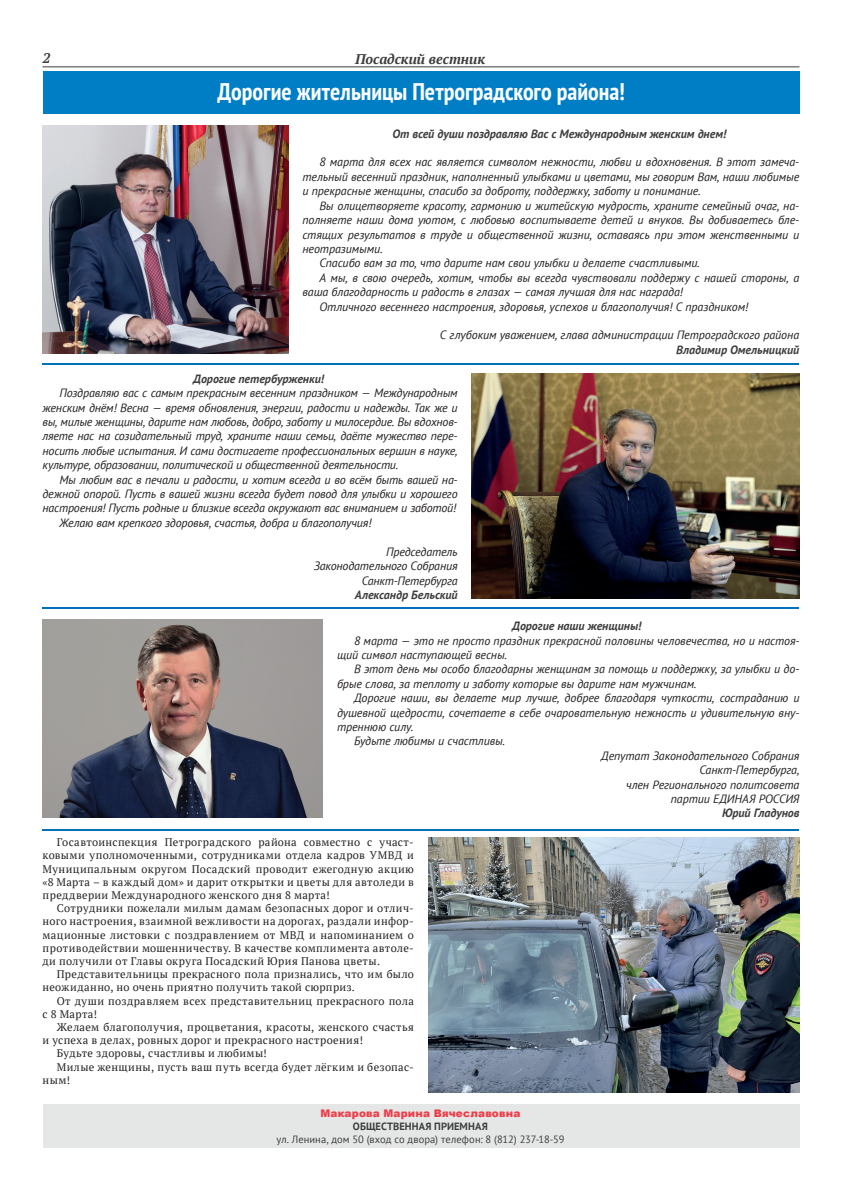
<style>
.page{position:relative;width:842px;height:1191px;background:#fff}
.page>*{position:absolute;margin:0;border:0;box-sizing:border-box;transform-origin:0 0}
.t1{font:700 condensed 24px "PT Sans";color:#fcfcfc}
.t2{font:italic 700 14px "PT Serif";color:#3e3e3f}
.t3{font:italic 12px/14.4px "PT Sans";letter-spacing:-.005em;color:#231f20}
.t4{font:italic 700 12px "PT Sans";letter-spacing:-.005em;color:#3e3e3f}
.t5{font:11px/13.2px "PT Serif";letter-spacing:.035em;color:#231f20;text-align:justify}
.t6{font:10.5px "PT Sans";letter-spacing:.005em;color:#3e3e3f}
.t7{font:900 10.5px "Arial";letter-spacing:.02em;color:#ee3d49}
.t8{font:700 10.5px "PT Sans";letter-spacing:.005em;color:#3e3e3f}
</style>
<div class="page">
<hr style="left:43px;top:66px;width:756px;height:1px;background:#3e3e3f">
<div style="left:43px;top:71px;width:756px;height:42px;background:#007ec5"></div>
<img style="left:43px;top:620px;width:280px;height:197px">
<hr style="left:43px;top:363px;width:756px;height:2px;background:#0072bc">
<img style="left:472px;top:373px;width:327px;height:226px">
<hr style="left:43px;top:607px;width:756px;height:2px;background:#0072bc">
<img style="left:43px;top:126px;width:245px;height:228px">
<hr style="left:42px;top:829px;width:757px;height:1px;background:#0072bc">
<img style="left:428px;top:837px;width:371px;height:255px">
<div style="left:43px;top:1104px;width:756px;height:44px;background:#e5e6e6"></div>
<p class="t2" style="left:43px;top:49px;width:9px">2</p>
<p class="t2" style="left:355px;top:50px;width:132px">Посадский вестник</p>
<h1 class="t1" style="left:217px;top:76px;width:409px">Дорогие жительницы Петроградского района!</h1>
<p class="t4" style="left:392px;top:126px;width:335px">От всей души поздравляю Вас с Международным женским днем!</p>
<p class="t3" style="left:302px;top:155px;width:498px;text-align:justify;text-indent:17px">8 марта для всех нас является символом нежности, любви и вдохновения. В этот замеча&shy;тельный весенний праздник, наполненный улыбками и цветами, мы говорим Вам, наши любимые и прекрасные женщины, спасибо за доброту, поддержку, заботу и понимание.</p>
<p class="t3" style="left:319px;top:198px;width:481px">Вы олицетворяете красоту, гармонию и житейскую мудрость, храните семейный очаг, на-</p>
<p class="t3" style="left:302px;top:212px;width:498px">полняете наши дома уютом, с любовью воспитываете детей и внуков. Вы добиваетесь бле-</p>
<p class="t3" style="left:302px;top:227px;width:498px">стящих результатов в труде и общественной жизни, оставаясь при этом женственными и</p>
<p class="t3" style="left:302px;top:241px;width:82px">неотразимыми.</p>
<p class="t3" style="left:319px;top:256px;width:382px">Спасибо вам за то, что дарите нам свои улыбки и делаете счастливыми.</p>
<p class="t3" style="left:319px;top:270px;width:481px">А мы, в свою очередь, хотим, чтобы вы всегда чувствовали поддержу с нашей стороны, а</p>
<p class="t3" style="left:302px;top:284px;width:382px">ваша благодарность и радость в глазах — самая лучшая для нас награда!</p>
<p class="t3" style="left:319px;top:299px;width:430px">Отличного весеннего настроения, здоровья, успехов и благополучия! С праздником!</p>
<p class="t3" style="left:440px;top:328px;width:361px">С глубоким уважением, глава администрации Петроградского района</p>
<p class="t4" style="left:676px;top:342px;width:124px">Владимир Омельницкий</p>
<p class="t4" style="left:193px;top:371px;width:132px">Дорогие петербурженки!</p>
<p class="t3" style="left:43px;top:385px;width:417px;text-align:justify;text-indent:17px">Поздравляю вас с самым прекрасным весенним праздником — Международным женским днём! Весна — время обновления, энергии, радости и надежды. Так же и вы, милые женщины, дарите нам любовь, добро, заботу и милосердие. Вы вдохнов&shy;ляете нас на созидательный труд, храните наши семьи, даёте мужество пере&shy;носить любые испытания. И сами достигаете профессиональных вершин в науке, культуре, образовании, политической и общественной деятельности.</p>
<p class="t3" style="left:60px;top:472px;width:400px">Мы любим вас в печали и радости, и хотим всегда и во всём быть вашей на-</p>
<p class="t3" style="left:43px;top:486px;width:417px">дежной опорой. Пусть в вашей жизни всегда будет повод для улыбки и хорошего</p>
<p class="t3" style="left:43px;top:501px;width:415px">настроения! Пусть родные и близкие всегда окружают вас вниманием и заботой!</p>
<p class="t3" style="left:60px;top:515px;width:313px">Желаю вам крепкого здоровья, счастья, добра и благополучия!</p>
<p class="t3" style="left:314px;top:544px;width:145px;text-align:right">Председатель<br>Законодательного Собрания<br>Санкт-Петербурга</p>
<p class="t4" style="left:355px;top:587px;width:104px">Александр Бельский</p>
<p class="t4" style="left:512px;top:618px;width:131px">Дорогие наши женщины!</p>
<p class="t3" style="left:337px;top:633px;width:464px;text-indent:17px">8 марта — это не просто праздник прекрасной половины человечества, но и настоя&shy;щий символ наступающей весны.</p>
<p class="t3" style="left:337px;top:661px;width:464px;text-indent:17px">В этот день мы особо благодарны женщинам за помощь и поддержку, за улыбки и до&shy;брые слова, за теплоту и заботу которые вы дарите нам мужчинам.</p>
<p class="t3" style="left:354px;top:690px;width:447px">Дорогие наши, вы делаете мир лучше, добрее благодаря чуткости, состраданию и</p>
<p class="t3" style="left:337px;top:705px;width:464px">душевной щедрости, сочетаете в себе очаровательную нежность и удивительную вну-</p>
<p class="t3" style="left:337px;top:719px;width:78px">треннюю силу.</p>
<p class="t3" style="left:354px;top:733px;width:153px">Будьте любимы и счастливы.</p>
<p class="t3" style="left:601px;top:748px;width:200px">Депутат Законодательного Собрания</p>
<p class="t3" style="left:699px;top:762px;width:102px">Санкт-Петербурга,</p>
<p class="t3" style="left:626px;top:777px;width:175px">член Регионального политсовета</p>
<p class="t3" style="left:671px;top:791px;width:130px">партии ЕДИНАЯ РОССИЯ</p>
<p class="t4" style="left:722px;top:805px;width:79px">Юрий Гладунов</p>
<p class="t5" style="left:43px;top:835px;width:373px;text-indent:14px">Госавтоинспекция Петроградского района совместно с участ&shy;ковыми уполномоченными, сотрудниками отдела кадров УМВД и Муниципальным округом Посадский проводит ежегодную акцию «8 Марта – в каждый дом» и дарит открытки и цветы для автоледи в преддверии Международного женского дня 8 марта!</p>
<p class="t5" style="left:43px;top:901px;width:373px;text-indent:14px">Сотрудники пожелали милым дамам безопасных дорог и отлич&shy;ного настроения, взаимной вежливости на дорогах, раздали инфор&shy;мационные листовки с поздравлением от МВД и напоминанием о противодействии мошенничеству. В качестве комплимента автоле&shy;ди получили от Главы округа Посадский Юрия Панова цветы.</p>
<p class="t5" style="left:43px;top:967px;width:373px;text-indent:14px">Представительницы прекрасного пола признались, что им было неожиданно, но очень приятно получить такой сюрприз.</p>
<p class="t5" style="left:43px;top:994px;width:373px;text-indent:14px">От души поздравляем всех представительниц прекрасного пола с 8 Марта!</p>
<p class="t5" style="left:57px;top:1020px;width:359px">Желаем благополучия, процветания, красоты, женского счастья</p>
<p class="t5" style="left:43px;top:1033px;width:322px">и успеха в делах, ровных дорог и прекрасного настроения!</p>
<p class="t5" style="left:57px;top:1046px;width:212px">Будьте здоровы, счастливы и любимы!</p>
<p class="t5" style="left:57px;top:1060px;width:359px">Милые женщины, пусть ваш путь всегда будет лёгким и безопас-</p>
<p class="t5" style="left:43px;top:1073px;width:29px">ным!</p>
<p class="t7" style="left:320px;top:1105px;width:202px">Макарова Марина Вячеславовна</p>
<p class="t8" style="left:353px;top:1119px;width:136px">ОБЩЕСТВЕННАЯ ПРИЕМНАЯ</p>
<p class="t6" style="left:276px;top:1132px;width:289px">ул. Ленина, дом 50 (вход со двора) телефон: 8 (812) 237-18-59</p>
</div>
